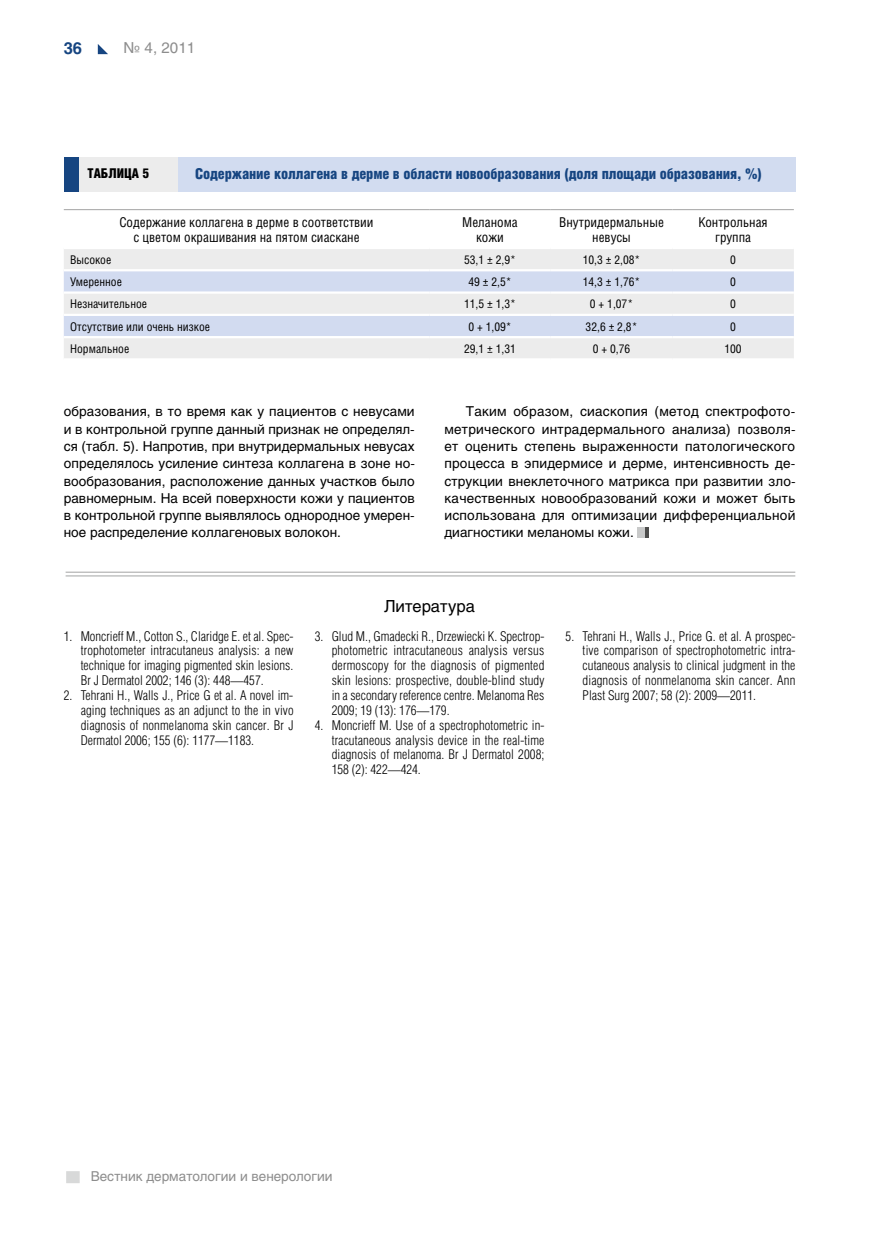
<style>
.page{position:relative;width:872px;height:1234px;background:#fff}
.page>*{position:absolute;margin:0;border:0;box-sizing:border-box;transform-origin:0 0}
.t1{font:16.5px "Helios C";color:#000}
.t2{font:700 16.5px "Helios C";color:#164581}
.t3{font:15px "Helios Cond Black C";letter-spacing:-.01em;color:#164581}
.t4{font:15px "Helios C";color:#8d8d8d}
.t5{font:13.5px/14.9px "Helios Cond Light C";color:#000;text-align:justify}
.t6{font:13.5px/17.2px "Helios C";color:#000;text-align:justify}
.t7{font:13.5px/14.9px "Helios Cond C";color:#000;text-align:center}
.t8{font:13.5px "Helios C";color:#8d8d8d}
.t9{font:13.5px "Helios Cond Black C";color:#000}
.t10{font:12px "Helios Cond C";color:#000}
</style>
<div class="page">
<div style="left:66px;top:1170px;width:14px;height:12px;background:#d8d9d9"></div>
<svg style="left:98px;top:44px;width:10px;height:10px"></svg>
<div style="left:64px;top:249px;width:730px;height:109px;background:#ececec"></div>
<svg style="left:64px;top:271px;width:730px;height:65px;background:#dbe1ef"></svg>
<hr style="left:64px;top:209px;width:365px;height:1px;background:#a3a4a4">
<hr style="left:429px;top:209px;width:122px;height:1px;background:#a3a4a4">
<hr style="left:551px;top:209px;width:121px;height:1px;background:#a3a4a4">
<hr style="left:672px;top:209px;width:122px;height:1px;background:#a3a4a4">
<hr style="left:64px;top:269px;width:365px;height:2px;background:#fff">
<hr style="left:429px;top:269px;width:122px;height:2px;background:#fff">
<hr style="left:551px;top:269px;width:121px;height:2px;background:#fff">
<hr style="left:672px;top:269px;width:122px;height:2px;background:#fff">
<hr style="left:64px;top:291px;width:365px;height:2px;background:#fff">
<hr style="left:429px;top:291px;width:122px;height:2px;background:#fff">
<hr style="left:551px;top:291px;width:121px;height:2px;background:#fff">
<hr style="left:672px;top:291px;width:122px;height:2px;background:#fff">
<hr style="left:64px;top:314px;width:365px;height:2px;background:#fff">
<hr style="left:429px;top:314px;width:122px;height:2px;background:#fff">
<hr style="left:551px;top:314px;width:121px;height:2px;background:#fff">
<hr style="left:672px;top:314px;width:122px;height:2px;background:#fff">
<hr style="left:64px;top:336px;width:365px;height:2px;background:#fff">
<hr style="left:429px;top:336px;width:122px;height:2px;background:#fff">
<hr style="left:551px;top:336px;width:121px;height:2px;background:#fff">
<hr style="left:672px;top:336px;width:122px;height:2px;background:#fff">
<div style="left:64px;top:157px;width:731px;height:35px;background:#d2dcf0"></div>
<div style="left:64px;top:157px;width:113px;height:35px;background:#ececec"></div>
<div style="left:64px;top:157px;width:14px;height:35px;background:#164581"></div>
<div style="left:637px;top:526px;width:11px;height:11px;background:#c8c9c9"></div>
<hr style="left:645px;top:526px;width:4px;height:11px;background:#4d4d4c">
<hr style="left:66px;top:571px;width:729px;height:1px;background:#a3a4a4">
<hr style="left:66px;top:575px;width:729px;height:1px;background:#a3a4a4">
<p class="t2" style="left:64px;top:38px;width:20px">36</p>
<p class="t4" style="left:124px;top:39px;width:73px">№ 4, 2011</p>
<p class="t9" style="left:88px;top:165px;width:63px">ТАБЛИЦА 5</p>
<p class="t3" style="left:195px;top:165px;width:568px">Содержание коллагена в дерме в области новообразования (доля площади образования, %)</p>
<p class="t7" style="left:119px;top:214px;width:256px">Содержание коллагена в дерме в соответствии с цветом окрашивания на пятом сиаскане</p>
<p class="t7" style="left:462px;top:214px;width:57px">Меланома кожи</p>
<p class="t7" style="left:559px;top:214px;width:106px">Внутридермальные невусы</p>
<p class="t7" style="left:698px;top:214px;width:71px">Контрольная группа</p>
<p class="t10" style="left:70px;top:252px;width:43px">Высокое</p>
<p class="t10" style="left:464px;top:252px;width:53px">53,1 ± 2,9*</p>
<p class="t10" style="left:583px;top:252px;width:59px">10,3 ± 2,08*</p>
<p class="t10" style="left:730px;top:252px;width:7px">0</p>
<p class="t10" style="left:70px;top:275px;width:53px">Умеренное</p>
<p class="t10" style="left:468px;top:275px;width:45px">49 ± 2,5*</p>
<p class="t10" style="left:583px;top:275px;width:59px">14,3 ± 1,76*</p>
<p class="t10" style="left:730px;top:275px;width:7px">0</p>
<p class="t10" style="left:70px;top:297px;width:78px">Незначительное</p>
<p class="t10" style="left:464px;top:297px;width:53px">11,5 ± 1,3*</p>
<p class="t10" style="left:590px;top:297px;width:45px">0 + 1,07*</p>
<p class="t10" style="left:730px;top:297px;width:7px">0</p>
<p class="t10" style="left:70px;top:319px;width:141px">Отсутствие или очень низкое</p>
<p class="t10" style="left:468px;top:319px;width:45px">0 + 1,09*</p>
<p class="t10" style="left:585px;top:319px;width:53px">32,6 ± 2,8*</p>
<p class="t10" style="left:730px;top:319px;width:7px">0</p>
<p class="t10" style="left:70px;top:341px;width:61px">Нормальное</p>
<p class="t10" style="left:464px;top:341px;width:53px">29,1 ± 1,31</p>
<p class="t10" style="left:593px;top:341px;width:39px">0 + 0,76</p>
<p class="t10" style="left:724px;top:341px;width:19px">100</p>
<p class="t6" style="left:64px;top:403px;width:352px">образования, в то время как у пациентов с невусами и в контрольной группе данный признак не определял&shy;ся (табл. 5). Напротив, при внутридермальных невусах определялось усиление синтеза коллагена в зоне но&shy;вообразования, расположение данных участков было равномерным. На всей поверхности кожи у пациентов в контрольной группе выявлялось однородное умерен&shy;ное распределение коллагеновых волокон.</p>
<p class="t6" style="left:444px;top:403px;width:353px;text-indent:21px">Таким образом, сиаскопия (метод спектрофото&shy;метрического интрадермального анализа) позволя&shy;ет оценить степень выраженности патологического процесса в эпидермисе и дерме, интенсивность де&shy;струкции внеклеточного матрикса при развитии зло&shy;качественных новообразований кожи и может быть использована для оптимизации дифференциальной диагностики меланомы кожи.</p>
<p class="t5" style="left:81px;top:628px;width:214px;text-indent:-17px">1. Moncrieff M., Cotton S., Claridge E. et al. Spec&shy;trophotometer intracutaneus analysis: a new technique for imaging pigmented skin lesions.<br>Br J Dermatol 2002; 146 (3): 448—457.</p>
<p class="t5" style="left:81px;top:687px;width:214px;text-indent:-17px">2. Tehrani H., Walls J., Price G et al. A novel im&shy;aging techniques as an adjunct to the in vivo diagnosis of nonmelanoma skin cancer. Br J Dermatol 2006; 155 (6): 1177—1183.</p>
<p class="t1" style="left:384px;top:596px;width:92px">Литература</p>
<p class="t5" style="left:332px;top:628px;width:214px;text-indent:-17px">3. Glud M., Gmadecki R., Drzewiecki K. Spectrop&shy;photometric intracutaneous analysis versus dermoscopy for the diagnosis of pigmented skin lesions: prospective, double-blind study in a secondary reference centre. Melanoma Res 2009; 19 (13): 176—179.</p>
<p class="t5" style="left:332px;top:717px;width:214px;text-indent:-17px">4. Moncrieff M. Use of a spectrophotometric in&shy;tracutaneous analysis device in the real-time diagnosis of melanoma. Br J Dermatol 2008; 158 (2): 422—424.</p>
<p class="t5" style="left:582px;top:628px;width:214px;text-indent:-17px">5. Tehrani H., Walls J., Price G. et al. A prospec&shy;tive comparison of spectrophotometric intra&shy;cutaneous analysis to clinical judgment in the diagnosis of nonmelanoma skin cancer. Ann Plast Surg 2007; 58 (2): 2009—2011.</p>
<p class="t8" style="left:91px;top:1168px;width:243px">Вестник дерматологии и венерологии</p>
</div>
